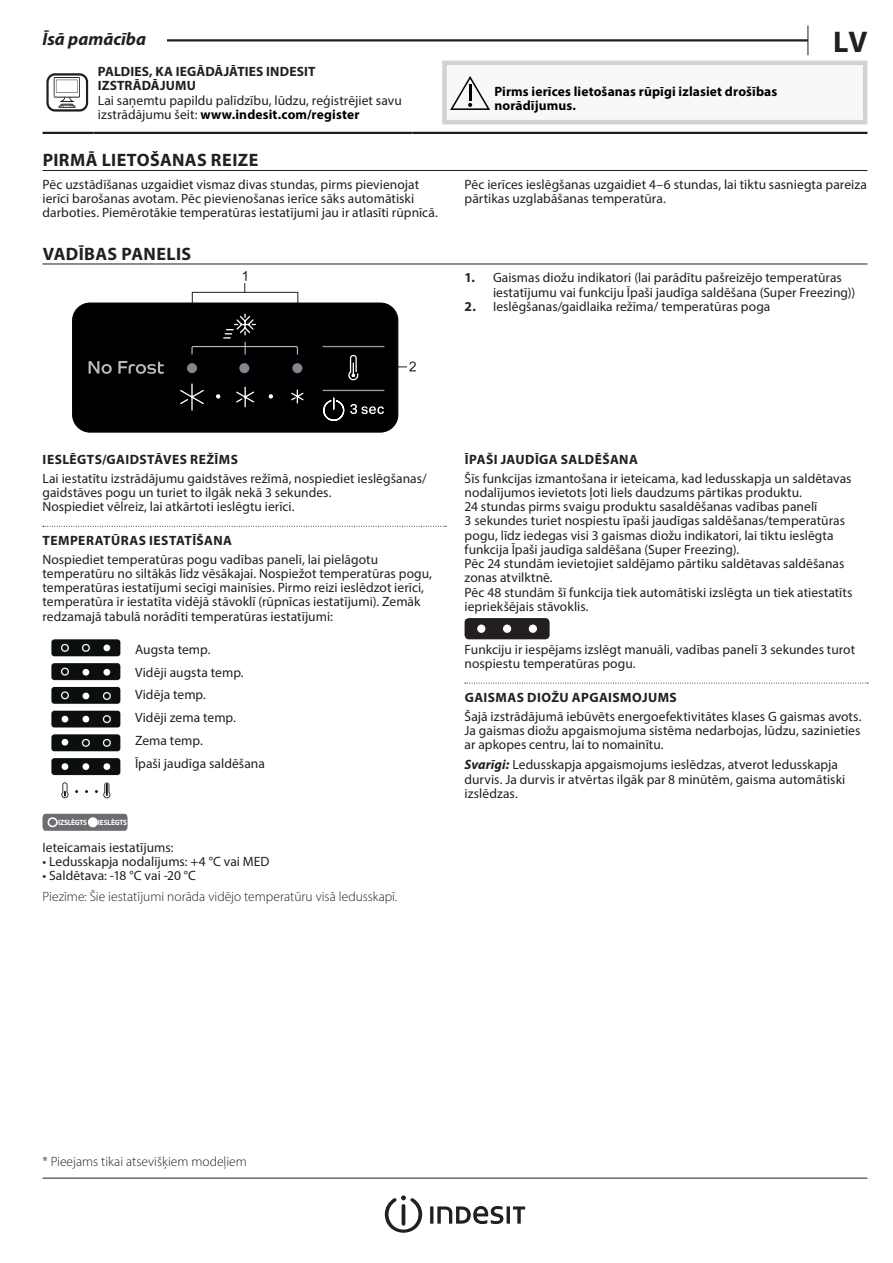
<style>
.page{position:relative;width:893px;height:1263px;background:#fff}
.page>*{position:absolute;margin:0;border:0;box-sizing:border-box;transform-origin:0 0}
.t1{font:700 30px "Myriad Pro";color:#231f20}
.t2{font:700 18px "Myriad Pro";letter-spacing:.02em;color:#231f20}
.t3{font:italic 700 18px "Myriad Pro";color:#231f20}
.t4{font:13.5px/14.2px "Myriad Pro";letter-spacing:.005em;color:#231f20}
.t5{font:700 13.5px/14.2px "Myriad Pro";letter-spacing:.025em;color:#231f20}
.t6{font:300 13.5px "Myriad Pro";color:#231f20}
.t7{font:700 13.5px/14.2px "Myriad Pro";letter-spacing:.01em;color:#000001}
.t8{font:700 7.65px "Myriad Pro";letter-spacing:-.02em;color:#fff;scale:.94 1}
.s1{font-weight:700;color:#000001}
.s2{font-weight:700}
.s3{font-weight:700;font-style:italic}
</style>
<div class="page">
<hr style="left:43px;top:1178px;width:824px;height:1px;background:#231f20">
<svg style="left:807px;top:26px;width:1px;height:29px"></svg>
<hr style="left:43px;top:39px;width:765px;height:3px;background:#231f20">
<div style="left:43px;top:26px;width:124px;height:19px;background:#fff"></div>
<svg style="left:385px;top:1195px;width:37px;height:38px"></svg>
<hr style="left:430px;top:1206px;width:3px;height:18px;background:#231f20">
<svg style="left:437px;top:1206px;width:66px;height:18px"></svg>
<hr style="left:507px;top:1206px;width:3px;height:18px;background:#231f20">
<svg style="left:513px;top:1206px;width:12px;height:18px"></svg>
<hr style="left:43px;top:170px;width:824px;height:1px;background:#231f20">
<hr style="left:43px;top:132px;width:51px;height:2px;background:#231f20">
<hr style="left:94px;top:132px;width:318px;height:2px;background:#231f20">
<hr style="left:412px;top:132px;width:455px;height:2px;background:#231f20">
<svg style="left:46px;top:73px;width:42px;height:39px"></svg>
<div style="left:444px;top:63px;width:421px;height:59px;background:#f8f8f9"></div>
<div style="left:442px;top:61px;width:425px;height:63px;border:4px solid #d1d2d4"></div>
<svg style="left:450px;top:76px;width:40px;height:34px"></svg>
<hr style="left:43px;top:264px;width:824px;height:1px;background:#231f20">
<div style="left:192px;top:292px;width:106px;height:21px;border:1px solid #231f20"></div>
<svg style="left:243px;top:271px;width:4px;height:21px"></svg>
<svg style="left:72px;top:302px;width:344px;height:130px;background:#161718"></svg>
<svg style="left:43px;top:526px;width:403px;height:1px"></svg>
<svg style="left:43px;top:814px;width:85px;height:17px"></svg>
<div style="left:48px;top:817px;width:10px;height:10px;border:2px solid #fff;border-radius:50%"></div>
<div style="left:89px;top:818px;width:8px;height:8px;background:#fff;border-radius:50%"></div>
<div style="left:88px;top:817px;width:10px;height:10px;border:2px solid #fff;border-radius:50%"></div>
<img style="left:51px;top:639px;width:70px;height:159px">
<svg style="left:465px;top:683px;width:403px;height:1px"></svg>
<div style="left:465px;top:618px;width:85px;height:21px;background:#231f20;border-radius:4px"></div>
<div style="left:477px;top:624px;width:8px;height:9px;background:#fff;border-radius:50%"></div>
<div style="left:503px;top:624px;width:8px;height:9px;background:#fff;border-radius:50%"></div>
<div style="left:529px;top:624px;width:8px;height:9px;background:#fff;border-radius:50%"></div>
<h2 class="t3" style="left:43px;top:28px;width:105px">Īsā pamācība</h2>
<h1 class="t1" style="left:833px;top:22px;width:36px">LV</h1>
<p class="t5" style="left:98px;top:64px;width:219px">PALDIES, KA IEGĀDĀJĀTIES INDESIT<br>IZSTRĀDĀJUMU</p>
<p class="t4" style="left:98px;top:93px;width:305px">Lai saņemtu papildu palīdzību, lūdzu, reģistrējiet savu izstrādājumu šeit: <span class="s1">www.indesit.com/register</span></p>
<p class="t7" style="left:494px;top:84px;width:284px">Pirms ierīces lietošanas rūpīgi izlasiet drošības norādījumus.</p>
<h2 class="t2" style="left:43px;top:148px;width:217px">PIRMĀ LIETOŠANAS REIZE</h2>
<p class="t4" style="left:43px;top:177px;width:397px">Pēc uzstādīšanas uzgaidiet vismaz divas stundas, pirms pievienojat ierīci barošanas avotam. Pēc pievienošanas ierīce sāks automātiski darboties. Piemērotākie temperatūras iestatījumi jau ir atlasīti rūpnīcā.</p>
<p class="t4" style="left:465px;top:177px;width:404px">Pēc ierīces ieslēgšanas uzgaidiet 4–6 stundas, lai tiktu sasniegta pareiza pārtikas uzglabāšanas temperatūra.</p>
<h2 class="t2" style="left:43px;top:242px;width:150px">VADĪBAS PANELIS</h2>
<p class="t4" style="left:493px;top:270px;width:364px;text-indent:-28px"><span class="s2">1.</span> Gaismas diožu indikatori (lai parādītu pašreizējo temperatūras iestatījumu vai funkciju Īpaši jaudīga saldēšana (Super Freezing))</p>
<p class="t4" style="left:465px;top:299px;width:307px"><span class="s2">2.</span> Ieslēgšanas/gaidlaika režīma/ temperatūras poga</p>
<p class="t5" style="left:43px;top:452px;width:197px">IESLĒGTS/GAIDSTĀVES REŽĪMS</p>
<p class="t4" style="left:43px;top:471px;width:386px">Lai iestatītu izstrādājumu gaidstāves režīmā, nospiediet ieslēgšanas/ gaidstāves pogu un turiet to ilgāk nekā 3 sekundes.<br>Nospiediet vēlreiz, lai atkārtoti ieslēgtu ierīci.</p>
<p class="t5" style="left:43px;top:533px;width:191px">TEMPERATŪRAS IESTATĪŠANA</p>
<p class="t4" style="left:43px;top:552px;width:391px">Nospiediet temperatūras pogu vadības panelī, lai pielāgotu temperatūru no siltākās līdz vēsākajai. Nospiežot temperatūras pogu, temperatūras iestatījumi secīgi mainīsies. Pirmo reizi ieslēdzot ierīci, temperatūra ir iestatīta vidējā stāvoklī (rūpnīcas iestatījumi). Zemāk redzamajā tabulā norādīti temperatūras iestatījumi:</p>
<p class="t4" style="left:135px;top:638px;width:131px;line-height:22.8px">Augsta temp.<br>Vidēji augsta temp.<br>Vidēja temp.<br>Vidēji zema temp.<br>Zema temp.<br>Īpaši jaudīga saldēšana</p>
<p class="t8" style="left:58px;top:817px;width:32px">IZSLĒGTS</p>
<p class="t8" style="left:98px;top:817px;width:33px">IESLĒGTS</p>
<p class="t4" style="left:43px;top:840px;width:133px">Ieteicamais iestatījums:</p>
<p class="t4" style="left:43px;top:854px;width:228px">• Ledusskapja nodalījums: +4 °C vai MED</p>
<p class="t4" style="left:43px;top:868px;width:155px">• Saldētava: -18 °C vai -20 °C</p>
<p class="t6" style="left:43px;top:888px;width:356px">Piezīme: Šie iestatījumi norāda vidējo temperatūru visā ledusskapī.</p>
<p class="t5" style="left:465px;top:452px;width:175px">ĪPAŠI JAUDĪGA SALDĒŠANA</p>
<p class="t4" style="left:465px;top:471px;width:389px">Šīs funkcijas izmantošana ir ieteicama, kad ledusskapja un saldētavas nodalījumos ievietots ļoti liels daudzums pārtikas produktu.<br>24 stundas pirms svaigu produktu sasaldēšanas vadības panelī<br>3 sekundes turiet nospiestu īpaši jaudīgas saldēšanas/temperatūras pogu, līdz iedegas visi 3 gaismas diožu indikatori, lai tiktu ieslēgta funkcija Īpaši jaudīga saldēšana (Super Freezing).<br>Pēc 24 stundām ievietojiet saldējamo pārtiku saldētavas saldēšanas zonas atvilktnē.<br>Pēc 48 stundām šī funkcija tiek automātiski izslēgta un tiek atiestatīts iepriekšējais stāvoklis.</p>
<p class="t4" style="left:465px;top:642px;width:392px">Funkciju ir iespējams izslēgt manuāli, vadības panelī 3 sekundes turot nospiestu temperatūras pogu.</p>
<p class="t5" style="left:465px;top:690px;width:214px">GAISMAS DIOŽU APGAISMOJUMS</p>
<p class="t4" style="left:465px;top:709px;width:398px;text-align:justify">Šajā izstrādājumā iebūvēts energoefektivitātes klases G gaismas avots.<br>Ja gaismas diožu apgaismojuma sistēma nedarbojas, lūdzu, sazinieties ar apkopes centru, lai to nomainītu.</p>
<p class="t4" style="left:465px;top:757px;width:382px"><span class="s3">Svarīgi:</span> Ledusskapja apgaismojums ieslēdzas, atverot ledusskapja durvis. Ja durvis ir atvērtas ilgāk par 8 minūtēm, gaisma automātiski izslēdzas.</p>
<p class="t6" style="left:43px;top:1153px;width:206px">* Pieejams tikai atsevišķiem modeļiem</p>
</div>
